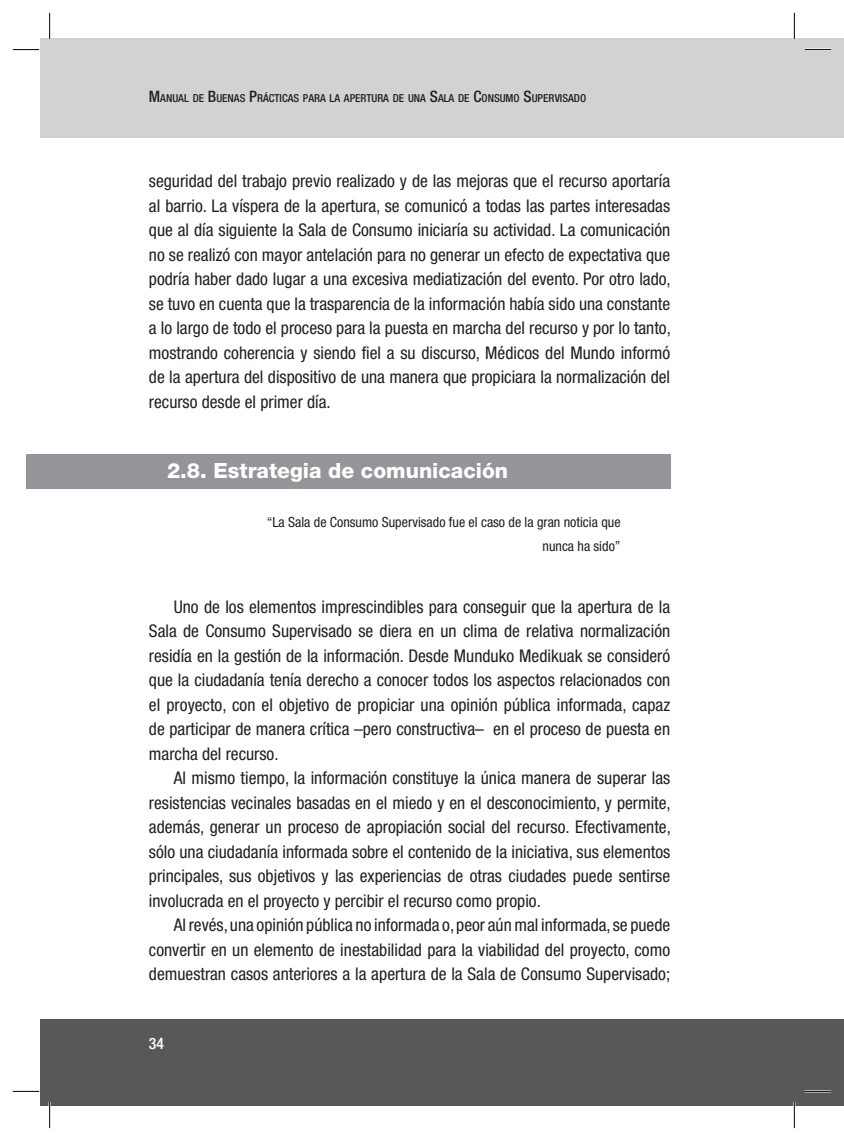
<style>
.page{position:relative;width:844px;height:1141px;background:#fff}
.page>*{position:absolute;margin:0;border:0;box-sizing:border-box;transform-origin:0 0}
.t1{font:800 21px "Helvetica Neue";color:#fff}
.t2{font:condensed 17.5px/24.5px "Helvetica Neue";color:#231f20;text-align:justify}
.t3{font:500 condensed 15.75px "Helvetica Neue";color:#fff}
.t4{font:condensed 14px/24.5px "Helvetica Neue";color:#231f20;text-align:right}
.t5{font:500 condensed 11.03px "Helvetica Neue";color:#231f20}
.s1{font-size:15.75px}
</style>
<div class="page">
<div style="left:40px;top:39px;width:754px;height:99px;background:#d1d2d4"></div>
<div style="left:40px;top:1019px;width:754px;height:86px;background:#57585a"></div>
<div style="left:794px;top:39px;width:49px;height:99px;background:#d1d2d4"></div>
<div style="left:794px;top:1019px;width:49px;height:86px;background:#57585a"></div>
<div style="left:26px;top:454px;width:644px;height:35px;background:#939598"></div>
<hr style="left:804px;top:49px;width:26px;height:2px;background:#fff">
<hr style="left:804px;top:1090px;width:26px;height:2px;background:#fff">
<hr style="left:49px;top:1102px;width:2px;height:26px;background:#fff">
<hr style="left:793px;top:1102px;width:2px;height:26px;background:#fff">
<svg style="left:13px;top:49px;width:26px;height:1px"></svg>
<svg style="left:804px;top:49px;width:26px;height:1px"></svg>
<svg style="left:13px;top:1091px;width:26px;height:1px"></svg>
<svg style="left:804px;top:1091px;width:26px;height:1px"></svg>
<svg style="left:49px;top:13px;width:1px;height:26px"></svg>
<svg style="left:49px;top:1102px;width:1px;height:26px"></svg>
<svg style="left:793px;top:13px;width:1px;height:26px"></svg>
<svg style="left:793px;top:1102px;width:1px;height:26px"></svg>
<p class="t5" style="left:149px;top:91px;width:438px"><span class="s1">M</span>ANUAL DE <span class="s1">B</span>UENAS <span class="s1">P</span>RÁCTICAS PARA LA APERTURA DE UNA <span class="s1">S</span>ALA DE <span class="s1">C</span>ONSUMO <span class="s1">S</span>UPERVISADO</p>
<p class="t2" style="left:149px;top:169px;width:523px">seguridad del trabajo previo realizado y de las mejoras que el recurso aportaría al barrio. La víspera de la apertura, se comunicó a todas las partes interesadas que al día siguiente la Sala de Consumo iniciaría su actividad. La comunicación no se realizó con mayor antelación para no generar un efecto de expectativa que podría haber dado lugar a una excesiva mediatización del evento. Por otro lado, se tuvo en cuenta que la trasparencia de la información había sido una constante a lo largo de todo el proceso para la puesta en marcha del recurso y por lo tanto, mostrando coherencia y siendo fiel a su discurso, Médicos del Mundo informó de la apertura del dispositivo de una manera que propiciara la normalización del recurso desde el primer día.</p>
<p class="t1" style="left:167px;top:458px;width:342px">2.8. Estrategia de comunicación</p>
<p class="t4" style="left:266px;top:510px;width:355px">“La Sala de Consumo Supervisado fue el caso de la gran noticia que nunca ha sido”</p>
<p class="t2" style="left:149px;top:594px;width:522px;text-indent:25px">Uno de los elementos imprescindibles para conseguir que la apertura de la Sala de Consumo Supervisado se diera en un clima de relativa normalización residía en la gestión de la información. Desde Munduko Medikuak se consideró que la ciudadanía tenía derecho a conocer todos los aspectos relacionados con el proyecto, con el objetivo de propiciar una opinión pública informada, capaz de participar de manera crítica –pero constructiva– en el proceso de puesta en marcha del recurso.</p>
<p class="t2" style="left:149px;top:766px;width:523px;text-indent:25px">Al mismo tiempo, la información constituye la única manera de superar las resistencias vecinales basadas en el miedo y en el desconocimiento, y permite, además, generar un proceso de apropiación social del recurso. Efectivamente, sólo una ciudadanía informada sobre el contenido de la iniciativa, sus elementos principales, sus objetivos y las experiencias de otras ciudades puede sentirse involucrada en el proyecto y percibir el recurso como propio.</p>
<p class="t2" style="left:149px;top:913px;width:522px;text-indent:25px">Al revés, una opinión pública no informada o, peor aún mal informada, se puede convertir en un elemento de inestabilidad para la viabilidad del proyecto, como demuestran casos anteriores a la apertura de la Sala de Consumo Supervisado;</p>
<p class="t3" style="left:149px;top:1034px;width:17px">34</p>
</div>
